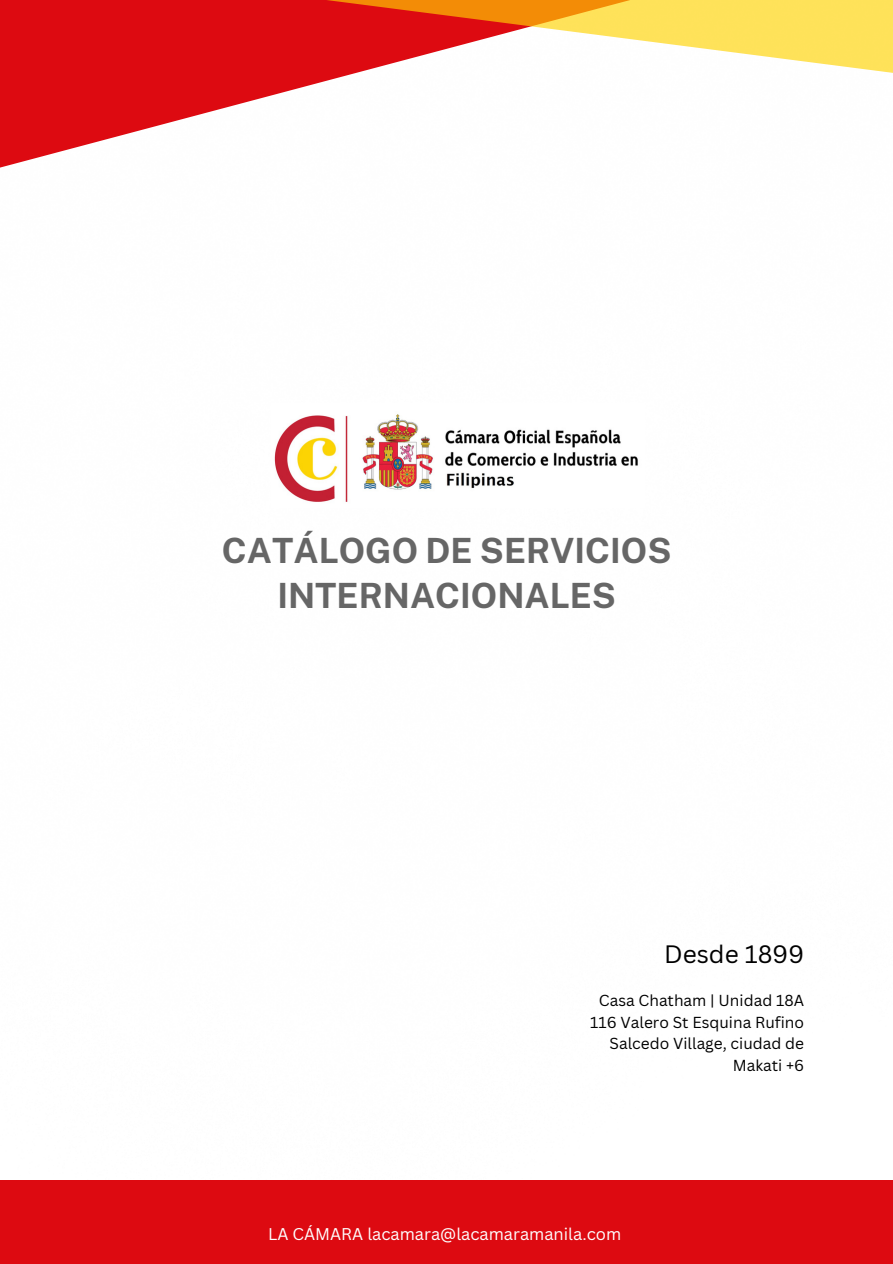
<style>
.page{position:relative;width:893px;height:1264px;background:#fff}
.page>*{position:absolute;margin:0;border:0;box-sizing:border-box;transform-origin:0 0}
.t1{font:700 34.8px/45px "Public Sans";color:#666;text-align:center}
.t2{font:24.45px "Canva Sans";color:#000}
.t3{font:16.5px "Canva Sans";color:#fff}
.t4{font:16.5px "Arimo";color:#fff}
.t5{font:15.45px/21.3px "Canva Sans";color:#000;text-align:right}
</style>
<div class="page">
<div style="left:0;top:1180px;width:892px;height:83px;background:#dd0a11"></div>
<svg style="left:0;top:0;width:217px;height:168px;fill:#dd0a11"></svg>
<svg style="left:55px;top:0;width:837px;height:110px"></svg>
<img style="left:274px;top:414px;width:364px;height:88px">
<p class="t1" style="left:222px;top:528px;width:451px">CATÁLOGO DE SERVICIOS<br>INTERNACIONALES</p>
<p class="t2" style="left:664px;top:936px;width:141px">Desde 1899</p>
<h2 class="t5" style="left:599px;top:989px;width:207px">Casa Chatham | Unidad 18A</h2>
<p class="t5" style="left:590px;top:1011px;width:215px">116 Valero St Esquina Rufino<br>Salcedo Village, ciudad de<br>Makati +6</p>
<p class="t4" style="left:276px;top:1223px;width:230px">LA CÁMARA lacamara@lacam</p>
<p class="t4" style="left:561px;top:1223px;width:54px">ila.com</p>
<p class="t3" style="left:268px;top:1222px;width:355px">LA CÁMARA lacamara@lacamaramanila.com</p>
</div>
